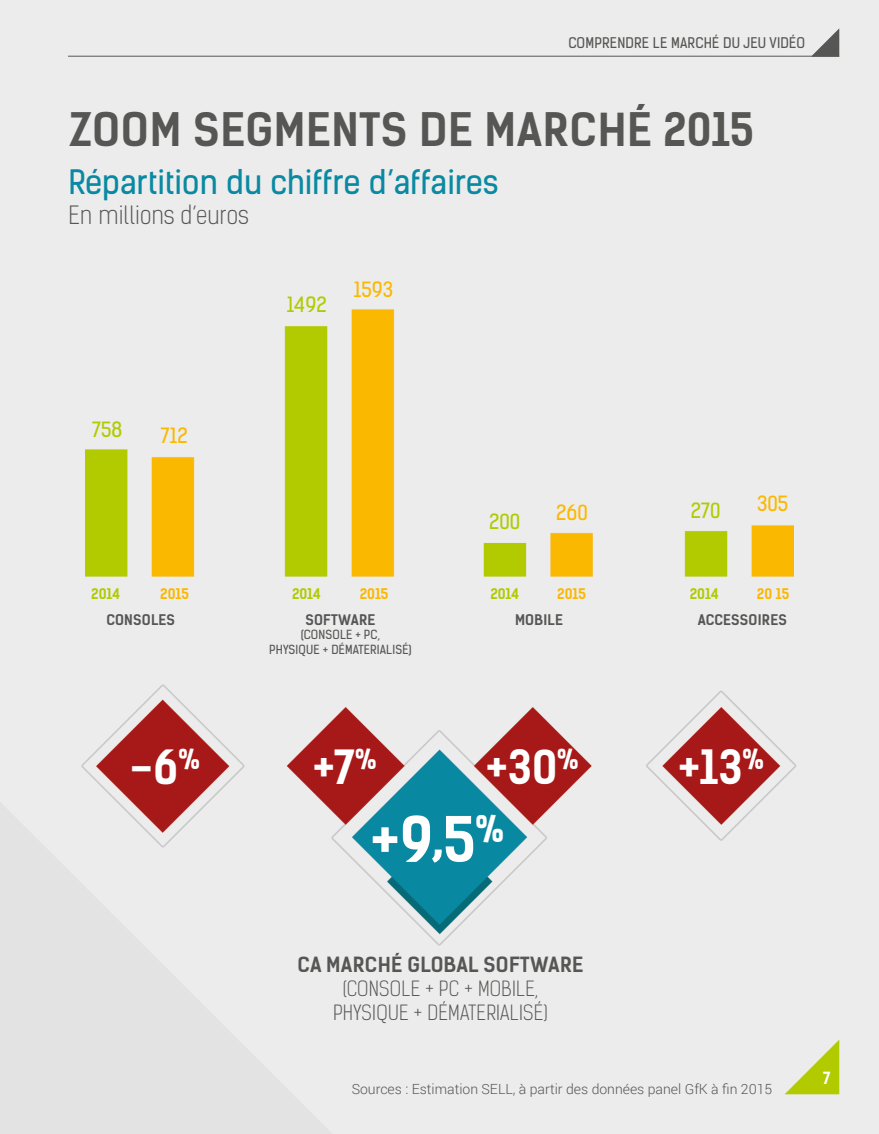
<style>
.page{position:relative;width:879px;height:1134px;background:#fff}
.page>*{position:absolute;margin:0;border:0;box-sizing:border-box;transform-origin:0 0}
.t1{font:700 59.8px "Kelson Sans";color:#fff}
.t2{font:700 45px "Kelson Sans";color:#fff}
.t3{font:700 44px "Kelson Sans";letter-spacing:.015em;color:#565655}
.t4{font:32px "Kelson Sans";color:#0989a2}
.t5{font:300 24px "Kelson Sans";color:#565655}
.t6{font:300 20px/24px "Kelson Sans";letter-spacing:.015em;color:#565655;text-align:center}
.t7{font:700 20px "Kelson Sans";letter-spacing:.015em;color:#565655}
.t8{font:20px "Kelson Sans";color:#fbb800}
.t9{font:20px "Kelson Sans";color:#b1cb00}
.t10{font:700 16px "Kelson Sans";color:#fff}
.t11{font:300 14px "Roboto";color:#565655}
.t12{font:700 14px "Kelson Sans";letter-spacing:.015em;color:#565655}
.t13{font:14px "Kelson Sans";letter-spacing:.015em;color:#565655}
.t14{font:700 14px "Kelson Sans";color:#b1cb00}
.t15{font:700 14px "Kelson Sans";color:#fbb800}
.t16{font:12px/14.4px "Kelson Sans";letter-spacing:.015em;color:#565655;text-align:center}
</style>
<div class="page">
<img style="left:0;top:0;width:879px;height:1134px">
<svg style="left:811px;top:28px;width:28px;height:28px"></svg>
<hr style="left:68px;top:56px;width:771px;height:1px;background:#565655">
<svg style="left:784px;top:1039px;width:55px;height:55px;background:#cfdc79"></svg>
<p class="t13" style="left:568px;top:34px;width:238px">COMPRENDRE LE MARCHÉ DU JEU VIDÉO</p>
<h3 class="t3" style="left:69px;top:103px;width:686px">ZOOM SEGMENTS DE MARCHÉ 2015</h3>
<h3 class="t4" style="left:69px;top:162px;width:431px">RÉPARTITION DU CHIFFRE D’AFFAIRES</h3>
<h3 class="t5" style="left:69px;top:201px;width:181px">EN MILLIONS D’EUROS</h3>
<h3 class="t9" style="left:287px;top:292px;width:41px">1492</h3>
<h3 class="t8" style="left:354px;top:277px;width:41px">1593</h3>
<h3 class="t9" style="left:92px;top:417px;width:32px">758</h3>
<h3 class="t8" style="left:161px;top:424px;width:28px">712</h3>
<h3 class="t9" style="left:489px;top:509px;width:32px">200</h3>
<h3 class="t8" style="left:556px;top:500px;width:33px">260</h3>
<h3 class="t9" style="left:691px;top:498px;width:31px">270</h3>
<h3 class="t8" style="left:757px;top:492px;width:33px">305</h3>
<p class="t14" style="left:91px;top:585px;width:31px">2014</p>
<p class="t15" style="left:160px;top:585px;width:30px">2015</p>
<p class="t14" style="left:292px;top:585px;width:31px">2014</p>
<p class="t15" style="left:360px;top:585px;width:30px">2015</p>
<p class="t14" style="left:490px;top:585px;width:31px">2014</p>
<p class="t15" style="left:557px;top:585px;width:30px">2015</p>
<p class="t14" style="left:690px;top:585px;width:31px">2014</p>
<p class="t15" style="left:757px;top:585px;width:34px">20 15</p>
<p class="t12" style="left:106px;top:611px;width:70px">CONSOLES</p>
<p class="t12" style="left:305px;top:611px;width:71px">SOFTWARE</p>
<p class="t16" style="left:269px;top:627px;width:144px">(CONSOLE + PC,<br>PHYSIQUE + DÉMATERIALISÉ)</p>
<p class="t12" style="left:515px;top:611px;width:49px">MOBILE</p>
<p class="t12" style="left:698px;top:611px;width:91px">ACCESSOIRES</p>
<h2 class="t2" style="left:129px;top:739px;width:72px">-6<sup>%</sup></h2>
<h2 class="t2" style="left:313px;top:739px;width:65px">+7<sup>%</sup></h2>
<h2 class="t2" style="left:486px;top:739px;width:94px">+30<sup>%</sup></h2>
<h2 class="t2" style="left:678px;top:739px;width:87px">+13<sup>%</sup></h2>
<h1 class="t1" style="left:371px;top:803px;width:135px">+9,5<sup>%</sup></h1>
<h3 class="t7" style="left:297px;top:952px;width:287px">CA MARCHÉ GLOBAL SOFTWARE</h3>
<h3 class="t6" style="left:333px;top:977px;width:216px">(CONSOLE + PC + MOBILE,<br>PHYSIQUE + DÉMATERIALISÉ)</h3>
<p class="t11" style="left:352px;top:1079px;width:422px">Sources : Estimation SELL, à partir des données panel GfK à fin 2015</p>
<p class="t10" style="left:823px;top:1068px;width:9px">7</p>
</div>
